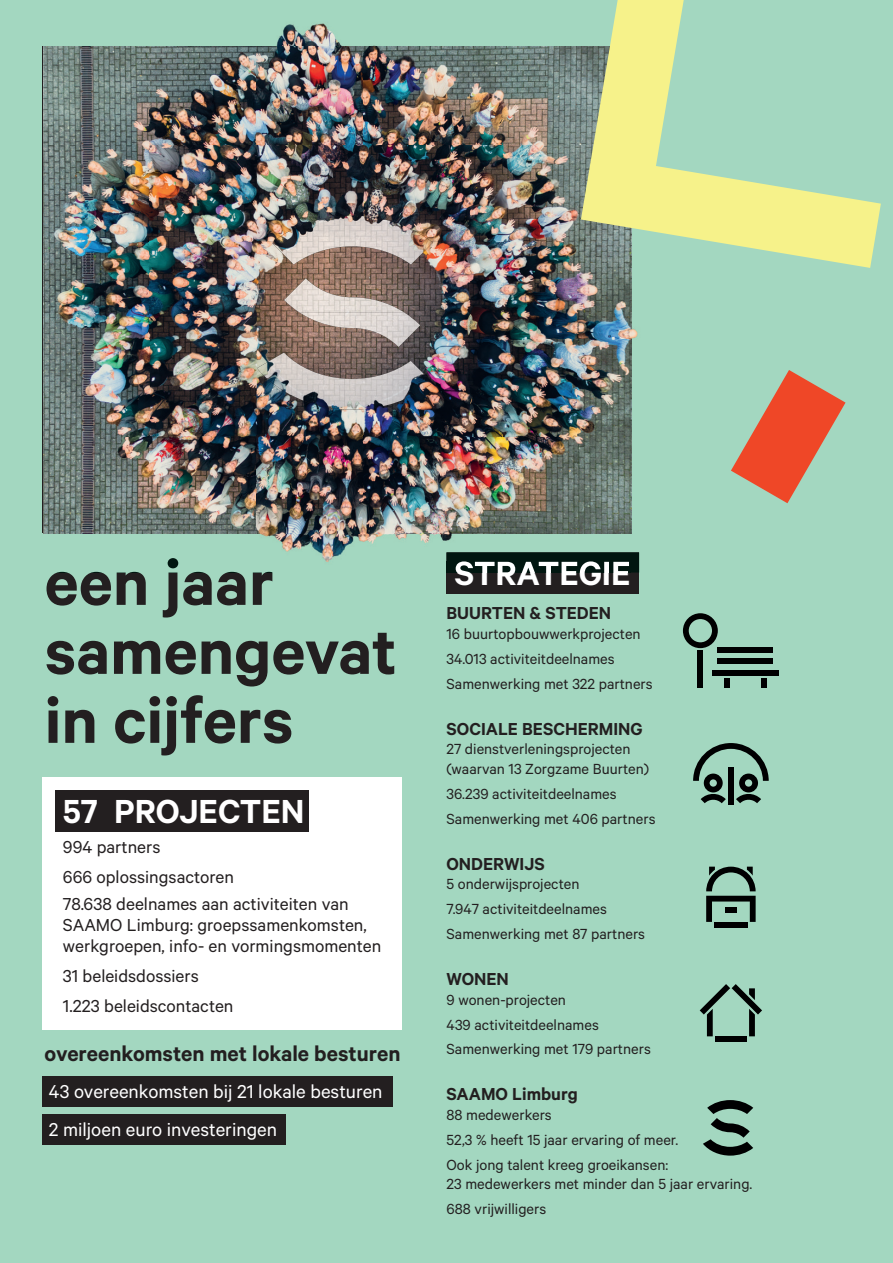
<style>
.page{position:relative;width:893px;height:1263px;background:#a3d7c0}
.page>*{position:absolute;margin:0;border:0;box-sizing:border-box;transform-origin:0 0}
.t1{font:600 72.3px/69px "Calibre";color:#231f20}
.t2{font:600 37.5px "Calibre";color:#fff}
.t3{font:600 24px "Calibre";color:#231f20}
.t4{font:21px/37.5px "Calibre";color:#fff}
.t5{font:19.5px/29.8px "Calibre";color:#231f20}
.t6{font:600 19.5px "Calibre";color:#231f20}
.t7{font:16.5px/24.9px "Calibre";color:#231f20}
</style>
<div class="page">
<div style="left:43px;top:777px;width:359px;height:253px;background:#fff"></div>
<div style="left:43px;top:1076px;width:350px;height:30px;background:#231f20"></div>
<div style="left:43px;top:1114px;width:243px;height:31px;background:#231f20"></div>
<div style="left:55px;top:790px;width:253px;height:42px;background:#231f20"></div>
<div style="left:446px;top:552px;width:193px;height:42px;background:#231f20"></div>
<div style="left:697px;top:650px;width:6px;height:37px;background:#000001"></div>
<svg style="left:683px;top:613px;width:35px;height:35px"></svg>
<div style="left:718px;top:658px;width:55px;height:6px;background:#000001"></div>
<div style="left:712px;top:670px;width:67px;height:6px;background:#000001"></div>
<div style="left:718px;top:647px;width:55px;height:5px;background:#000001"></div>
<div style="left:724px;top:678px;width:5px;height:9px;background:#000001"></div>
<div style="left:761px;top:678px;width:6px;height:9px;background:#000001"></div>
<svg style="left:700px;top:984px;width:62px;height:52px"></svg>
<div style="left:715px;top:1036px;width:32px;height:6px;background:#000001"></div>
<svg style="left:703px;top:1100px;width:50px;height:55px"></svg>
<div style="left:728px;top:767px;width:6px;height:38px;background:#000001"></div>
<svg style="left:693px;top:743px;width:76px;height:60px"></svg>
<div style="left:714px;top:922px;width:34px;height:6px;background:#000001"></div>
<svg style="left:706px;top:867px;width:50px;height:55px"></svg>
<img style="left:43px;top:533px;width:399px;height:29px">
<img style="left:43px;top:23px;width:399px;height:24px">
<img style="left:442px;top:521px;width:198px;height:51px">
<img style="left:442px;top:46px;width:139px;height:1px">
<img style="left:631px;top:268px;width:7px;height:253px">
<img style="left:47px;top:558px;width:227px;height:14px">
<img style="left:446px;top:552px;width:193px;height:20px">
<img style="left:446px;top:561px;width:184px;height:11px">
<img style="left:43px;top:47px;width:588px;height:486px">
<img style="left:257px;top:312px;width:176px;height:98px">
<img style="left:272px;top:216px;width:161px;height:97px">
<svg style="left:581px;top:0;width:300px;height:268px"></svg>
<svg style="left:731px;top:370px;width:114px;height:133px"></svg>
<h1 class="t1" style="left:45px;top:546px;width:354px">een jaar samengevat in cijfers</h1>
<h2 class="t2" style="left:63px;top:789px;width:243px">57 PROJECTEN</h2>
<p class="t5" style="left:63px;top:831px;width:173px">994 partners<br>666 oplossingsactoren</p>
<p class="t5" style="left:63px;top:893px;width:320px;line-height:21px">78.638 deelnames aan activiteiten van<br>SAAMO Limburg: groepssamenkomsten, werkgroepen, info- en vormingsmomenten</p>
<p class="t5" style="left:63px;top:960px;width:172px">31 beleidsdossiers<br>1.223 beleidscontacten</p>
<h3 class="t3" style="left:45px;top:1039px;width:357px">overeenkomsten met lokale besturen</h3>
<p class="t4" style="left:49px;top:1072px;width:335px">43 overeenkomsten bij 21 lokale besturen<br>2 miljoen euro investeringen</p>
<h2 class="t2" style="left:454px;top:551px;width:178px">STRATEGIE</h2>
<p class="t6" style="left:446px;top:602px;width:166px">BUURTEN &amp; STEDEN</p>
<p class="t7" style="left:446px;top:621px;width:208px">16 buurtopbouwwerkprojecten<br>34.013 activiteitdeelnames<br>Samenwerking met 322 partners</p>
<p class="t6" style="left:446px;top:717px;width:198px">SOCIALE BESCHERMING</p>
<p class="t7" style="left:446px;top:739px;width:204px;line-height:19.8px">27 dienstverleningsprojecten (waarvan 13 Zorgzame Buurten)</p>
<p class="t7" style="left:446px;top:781px;width:210px">36.239 activiteitdeelnames<br>Samenwerking met 406 partners</p>
<p class="t6" style="left:446px;top:852px;width:100px">ONDERWIJS</p>
<p class="t7" style="left:446px;top:871px;width:200px">5 onderwijsprojecten<br>7.947 activiteitdeelnames<br>Samenwerking met 87 partners</p>
<p class="t6" style="left:446px;top:967px;width:64px">WONEN</p>
<p class="t7" style="left:446px;top:986px;width:206px">9 wonen-projecten<br>439 activiteitdeelnames<br>Samenwerking met 179 partners</p>
<p class="t6" style="left:446px;top:1082px;width:133px">SAAMO Limburg</p>
<p class="t7" style="left:446px;top:1102px;width:233px">88 medewerkers<br>52,3 % heeft 15 jaar ervaring of meer.<br>Ook jong talent kreeg groeikansen:</p>
<p class="t7" style="left:446px;top:1171px;width:307px">23 medewerkers met minder dan 5 jaar ervaring.<br>688 vrijwilligers</p>
</div>
